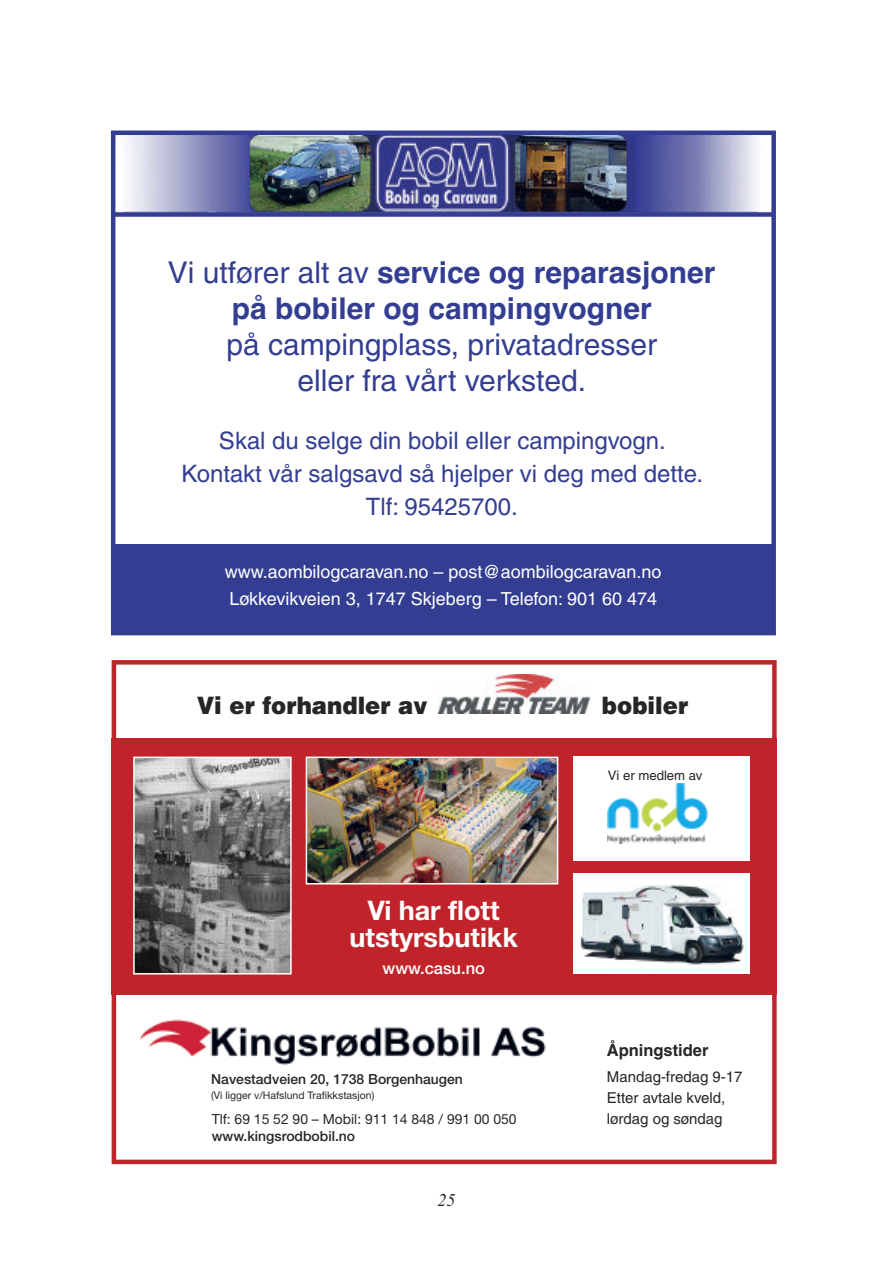
<style>
.page{position:relative;width:893px;height:1263px;background:#fff}
.page>*{position:absolute;margin:0;border:0;box-sizing:border-box;transform-origin:0 0}
.t1{font:700 30px/36px "Helvetica";color:#333e93;text-align:center}
.t2{font:30px/36px "Helvetica";color:#333e93;text-align:center}
.t3{font:700 27px/27px "Helvetica Neue";color:#fff;text-align:center}
.t4{font:24px/33px "Helvetica";color:#333e93;text-align:center}
.t5{font:900 24px "Helvetica";color:#272627;scale:.95 1}
.t6{font:18px/27px "Helvetica";color:#fff}
.t7{font:italic 18px "Times New Roman";color:#272627}
.t8{font:700 16.5px "Helvetica";color:#272627}
.t9{font:500 16.5px "Helvetica Neue";color:#fff}
.t10{font:15px/21px "Helvetica";color:#272627}
.t11{font:500 13.95px "Helvetica Neue";color:#272627}
.t12{font:13.95px "Helvetica Neue";color:#272627}
.t13{font:13.2px "Helvetica";color:#272627}
.t14{font:10.5px "Helvetica Neue";color:#272627}
.s1{font-weight:400}
</style>
<div class="page">
<img style="left:116px;top:136px;width:653px;height:76px">
<div style="left:114px;top:544px;width:660px;height:90px;background:#333e93"></div>
<div style="left:111px;top:131px;width:665px;height:504px;border:4px solid #333e93"></div>
<div style="left:112px;top:212px;width:661px;height:5px;background:#333e93"></div>
<div style="left:112px;top:660px;width:665px;height:504px;border:4px solid #c0242a"></div>
<div style="left:112px;top:739px;width:665px;height:256px;background:#c0242a"></div>
<img style="left:573px;top:873px;width:177px;height:101px">
<div style="left:573px;top:756px;width:177px;height:104px;background:#fff"></div>
<img style="left:309px;top:759px;width:246px;height:122px">
<div style="left:306px;top:756px;width:252px;height:128px;border:2px solid #fff"></div>
<img style="left:136px;top:759px;width:153px;height:212px">
<div style="left:133px;top:756px;width:159px;height:218px;border:2px solid #fff"></div>
<img style="left:438px;top:674px;width:151px;height:39px">
<img style="left:139px;top:1019px;width:407px;height:47px">
<img style="left:608px;top:784px;width:99px;height:60px">
<p class="t1" style="left:168px;top:254px;width:549px"><span class="s1">Vi utfører alt av</span> service og reparasjoner på bobiler og campingvogner</p>
<p class="t2" style="left:227px;top:329px;width:432px">på campingplass, privatadresser eller fra vårt verksted.</p>
<p class="t4" style="left:182px;top:427px;width:523px">Skal du selge din bobil eller campingvogn.<br>Kontakt vår salgsavd så hjelper vi deg med dette.<br>Tlf: 95425700.</p>
<p class="t6" style="left:225px;top:560px;width:438px">www.aombilogcaravan.no – post@aombilogcaravan.no<br>Løkkevikveien 3, 1747 Skjeberg – Telefon: 901 60 474</p>
<p class="t5" style="left:197px;top:696px;width:244px">Vi er forhandler av</p>
<p class="t5" style="left:602px;top:696px;width:92px">bobiler</p>
<p class="t3" style="left:349px;top:900px;width:170px">Vi har flott utstyrsbutikk</p>
<p class="t9" style="left:382px;top:958px;width:104px">www.casu.no</p>
<p class="t11" style="left:211px;top:1071px;width:253px">Navestadveien 20, 1738 Borgenhaugen</p>
<p class="t14" style="left:211px;top:1092px;width:165px">(Vi ligger v/Hafslund Trafikkstasjon)</p>
<p class="t12" style="left:212px;top:1114px;width:306px">Tlf: 69 15 52 90 – Mobil: 911 14 848 / 991 00 050</p>
<p class="t11" style="left:212px;top:1128px;width:145px">www.kingsrodbobil.no</p>
<p class="t7" style="left:437px;top:1190px;width:19px">25</p>
<p class="t13" style="left:608px;top:770px;width:96px">Vi er medlem av</p>
<p class="t8" style="left:607px;top:1044px;width:103px">Åpningstider</p>
<p class="t10" style="left:607px;top:1067px;width:137px">Mandag-fredag 9-17<br>Etter avtale kveld, lørdag og søndag</p>
</div>
